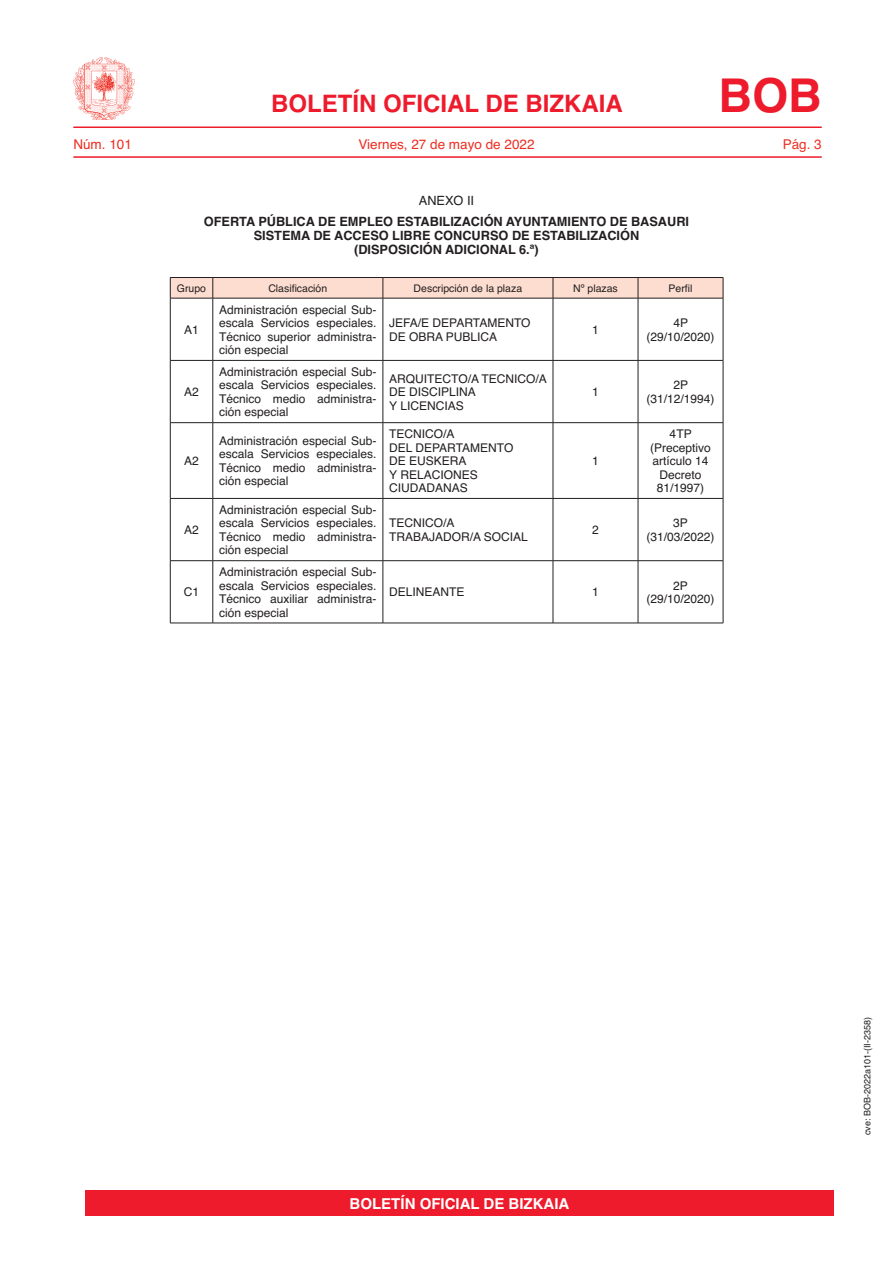
<style>
.page{position:relative;width:893px;height:1263px;background:#fff}
.page>*{position:absolute;margin:0;border:0;box-sizing:border-box;transform-origin:0 0}
.t1{font:700 46.5px "Helvetica";color:#ee1b2c}
.t2{font:700 24px "Helvetica";color:#ee1b2c}
.t3{font:700 15px "Helvetica";color:#fff}
.t4{font:13.5px "Helvetica";color:#ee2e22}
.t5{font:700 12.75px/14.2px "Helvetica";color:#231f20;text-align:center}
.t6{font:12.75px "Helvetica";color:#231f20}
.t7{font:12px/13.5px "Helvetica";color:#231f20;text-align:justify}
.t8{font:10.5px "Helvetica";color:#231f20}
.t9{font:9px "Helvetica";color:#231f20}
</style>
<div class="page">
<hr style="left:73px;top:126px;width:749px;height:2px;background:#ee1b2c">
<hr style="left:73px;top:156px;width:749px;height:2px;background:#ee1b2c">
<img style="left:74px;top:58px;width:61px;height:61px">
<svg style="left:170px;top:277px;width:554px;height:21px;background:#eccec2"></svg>
<hr style="left:170px;top:298px;width:43px;height:1px;background:#231f20">
<hr style="left:170px;top:298px;width:1px;height:62px;background:#231f20">
<hr style="left:213px;top:298px;width:170px;height:1px;background:#231f20">
<hr style="left:213px;top:298px;width:1px;height:62px;background:#231f20">
<hr style="left:383px;top:298px;width:170px;height:1px;background:#231f20">
<hr style="left:383px;top:298px;width:1px;height:62px;background:#231f20">
<hr style="left:553px;top:298px;width:85px;height:1px;background:#231f20">
<hr style="left:553px;top:298px;width:1px;height:62px;background:#231f20">
<hr style="left:638px;top:298px;width:85px;height:1px;background:#231f20">
<hr style="left:638px;top:298px;width:1px;height:62px;background:#231f20">
<hr style="left:723px;top:298px;width:1px;height:62px;background:#231f20">
<hr style="left:170px;top:360px;width:43px;height:1px;background:#231f20">
<hr style="left:170px;top:361px;width:1px;height:61px;background:#231f20">
<hr style="left:213px;top:360px;width:170px;height:1px;background:#231f20">
<hr style="left:213px;top:361px;width:1px;height:61px;background:#231f20">
<hr style="left:383px;top:360px;width:170px;height:1px;background:#231f20">
<hr style="left:383px;top:361px;width:1px;height:61px;background:#231f20">
<hr style="left:553px;top:360px;width:85px;height:1px;background:#231f20">
<hr style="left:553px;top:361px;width:1px;height:61px;background:#231f20">
<hr style="left:638px;top:360px;width:85px;height:1px;background:#231f20">
<hr style="left:638px;top:361px;width:1px;height:61px;background:#231f20">
<hr style="left:723px;top:361px;width:1px;height:61px;background:#231f20">
<hr style="left:170px;top:422px;width:43px;height:1px;background:#231f20">
<hr style="left:170px;top:423px;width:1px;height:75px;background:#231f20">
<hr style="left:213px;top:422px;width:170px;height:1px;background:#231f20">
<hr style="left:213px;top:423px;width:1px;height:75px;background:#231f20">
<hr style="left:383px;top:422px;width:170px;height:1px;background:#231f20">
<hr style="left:383px;top:423px;width:1px;height:75px;background:#231f20">
<hr style="left:553px;top:422px;width:85px;height:1px;background:#231f20">
<hr style="left:553px;top:423px;width:1px;height:75px;background:#231f20">
<hr style="left:638px;top:422px;width:85px;height:1px;background:#231f20">
<hr style="left:638px;top:423px;width:1px;height:75px;background:#231f20">
<hr style="left:723px;top:423px;width:1px;height:75px;background:#231f20">
<hr style="left:170px;top:498px;width:43px;height:1px;background:#231f20">
<hr style="left:170px;top:499px;width:1px;height:61px;background:#231f20">
<hr style="left:213px;top:498px;width:170px;height:1px;background:#231f20">
<hr style="left:213px;top:499px;width:1px;height:61px;background:#231f20">
<hr style="left:383px;top:498px;width:170px;height:1px;background:#231f20">
<hr style="left:383px;top:499px;width:1px;height:61px;background:#231f20">
<hr style="left:553px;top:498px;width:85px;height:1px;background:#231f20">
<hr style="left:553px;top:499px;width:1px;height:61px;background:#231f20">
<hr style="left:638px;top:498px;width:85px;height:1px;background:#231f20">
<hr style="left:638px;top:499px;width:1px;height:61px;background:#231f20">
<hr style="left:723px;top:499px;width:1px;height:61px;background:#231f20">
<hr style="left:170px;top:560px;width:43px;height:1px;background:#231f20">
<hr style="left:170px;top:561px;width:1px;height:62px;background:#231f20">
<hr style="left:213px;top:560px;width:170px;height:1px;background:#231f20">
<hr style="left:213px;top:561px;width:1px;height:62px;background:#231f20">
<hr style="left:383px;top:560px;width:170px;height:1px;background:#231f20">
<hr style="left:383px;top:561px;width:1px;height:62px;background:#231f20">
<hr style="left:553px;top:560px;width:85px;height:1px;background:#231f20">
<hr style="left:553px;top:561px;width:1px;height:62px;background:#231f20">
<hr style="left:638px;top:560px;width:85px;height:1px;background:#231f20">
<hr style="left:638px;top:561px;width:1px;height:62px;background:#231f20">
<hr style="left:723px;top:561px;width:1px;height:62px;background:#231f20">
<hr style="left:170px;top:623px;width:43px;height:1px;background:#231f20">
<hr style="left:213px;top:623px;width:170px;height:1px;background:#231f20">
<hr style="left:383px;top:623px;width:170px;height:1px;background:#231f20">
<hr style="left:553px;top:623px;width:85px;height:1px;background:#231f20">
<hr style="left:638px;top:623px;width:85px;height:1px;background:#231f20">
<div style="left:85px;top:1191px;width:748px;height:25px;background:#ee1b2c"></div>
<h2 class="t2" style="left:271px;top:84px;width:353px">BOLETÍN OFICIAL DE BIZKAIA</h2>
<h1 class="t1" style="left:718px;top:58px;width:105px">BOB</h1>
<p class="t4" style="left:73px;top:134px;width:60px">Núm. 101</p>
<p class="t4" style="left:358px;top:134px;width:178px">Viernes, 27 de mayo de 2022</p>
<p class="t4" style="left:783px;top:134px;width:41px">Pág. 3</p>
<p class="t6" style="left:419px;top:191px;width:57px">ANEXO II</p>
<p class="t5" style="left:204px;top:214px;width:487px">OFERTA PÚBLICA DE EMPLEO ESTABILIZACIÓN AYUNTAMIENTO DE BASAURI<br>SISTEMA DE ACCESO LIBRE CONCURSO DE ESTABILIZACIÓN<br>(DISPOSICIÓN ADICIONAL 6.ª)</p>
<p class="t8" style="left:177px;top:280px;width:31px">Grupo</p>
<p class="t8" style="left:268px;top:280px;width:60px">Clasificación</p>
<p class="t8" style="left:414px;top:280px;width:110px">Descripción de la plaza</p>
<p class="t8" style="left:573px;top:280px;width:46px">Nº plazas</p>
<p class="t8" style="left:669px;top:280px;width:25px">Perfil</p>
<p class="t7" style="left:184px;top:323px;width:16px">A1</p>
<p class="t7" style="left:219px;top:303px;width:159px">Administración especial Sub&shy;escala Servicios especiales.<br>Técnico superior administra&shy;ción especial</p>
<p class="t7" style="left:389px;top:316px;width:143px">JEFA/E DEPARTAMENTO<br>DE OBRA PUBLICA</p>
<p class="t7" style="left:592px;top:323px;width:8px">1</p>
<p class="t7" style="left:646px;top:316px;width:70px;text-align:center">4P (29/10/2020)</p>
<p class="t7" style="left:184px;top:385px;width:16px">A2</p>
<p class="t7" style="left:184px;top:454px;width:16px">A2</p>
<p class="t7" style="left:184px;top:523px;width:16px">A2</p>
<p class="t7" style="left:184px;top:586px;width:17px">C1</p>
<p class="t7" style="left:219px;top:365px;width:159px">Administración especial Sub&shy;escala Servicios especiales.<br>Técnico medio administra&shy;ción especial</p>
<p class="t7" style="left:389px;top:372px;width:159px;text-align:left">ARQUITECTO/A TECNICO/A<br>DE DISCIPLINA<br>Y LICENCIAS</p>
<p class="t7" style="left:219px;top:434px;width:159px">Administración especial Sub&shy;escala Servicios especiales.<br>Técnico medio administra&shy;ción especial</p>
<p class="t7" style="left:389px;top:427px;width:126px;text-align:left">TECNICO/A<br>DEL DEPARTAMENTO<br>DE EUSKERA<br>Y RELACIONES<br>CIUDADANAS</p>
<p class="t7" style="left:592px;top:385px;width:8px">1</p>
<p class="t7" style="left:646px;top:379px;width:70px;text-align:center">2P (31/12/1994)</p>
<p class="t7" style="left:592px;top:454px;width:8px">1</p>
<p class="t7" style="left:650px;top:427px;width:62px;text-align:center">4TP (Preceptivo artículo 14<br>Decreto<br>81/1997)</p>
<p class="t7" style="left:219px;top:503px;width:159px">Administración especial Sub&shy;escala Servicios especiales.<br>Técnico medio administra&shy;ción especial</p>
<p class="t7" style="left:219px;top:565px;width:159px">Administración especial Sub&shy;escala Servicios especiales.<br>Técnico auxiliar administra&shy;ción especial</p>
<p class="t7" style="left:389px;top:517px;width:140px">TECNICO/A<br>TRABAJADOR/A SOCIAL</p>
<p class="t7" style="left:592px;top:523px;width:8px">2</p>
<p class="t7" style="left:646px;top:517px;width:70px;text-align:center">3P (31/03/2022)</p>
<p class="t7" style="left:389px;top:586px;width:77px">DELINEANTE</p>
<p class="t7" style="left:592px;top:586px;width:8px">1</p>
<p class="t7" style="left:646px;top:579px;width:70px;text-align:center">2P (29/10/2020)</p>
<p class="t3" style="left:350px;top:1192px;width:221px">BOLETÍN OFICIAL DE BIZKAIA</p>
<p class="t9" style="left:860px;top:1135px;width:120px;rotate:-90deg">cve: BOB-2022a101-(II-2358)</p>
</div>
